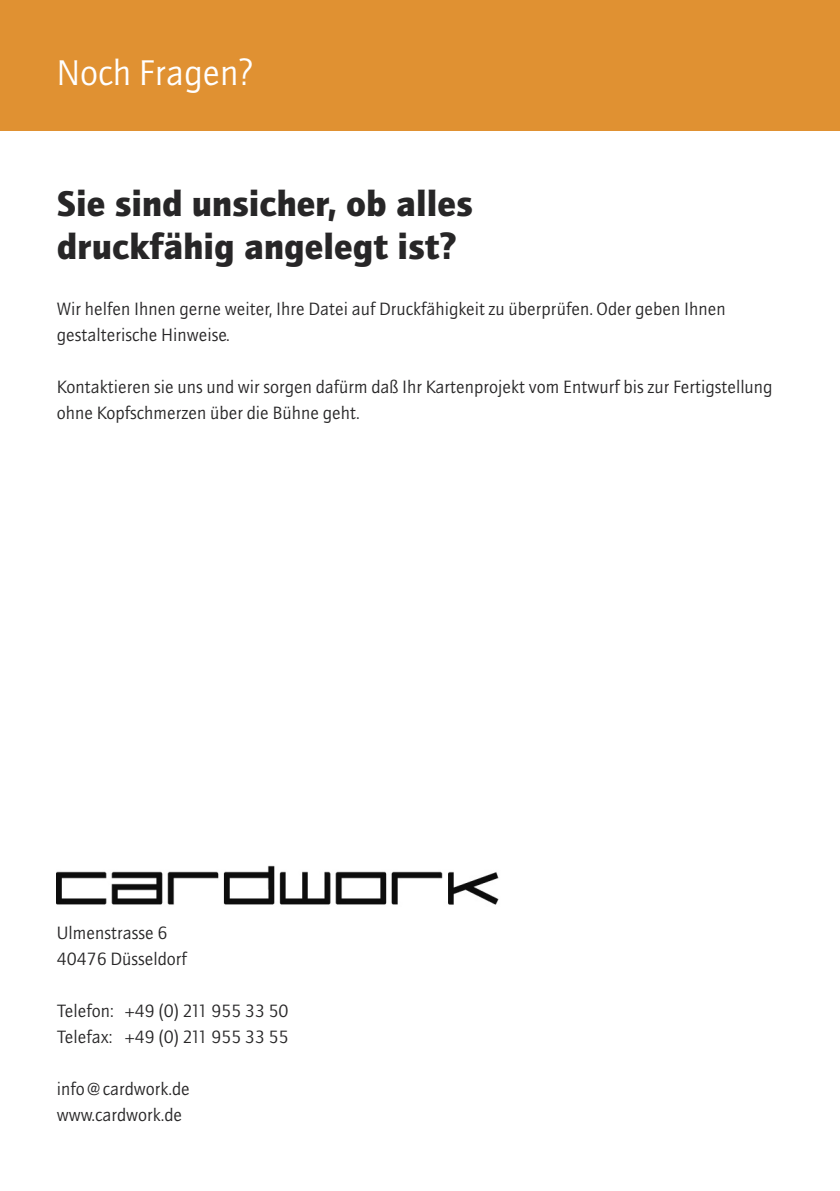
<style>
.page{position:relative;width:840px;height:1191px;background:#fff}
.page>*{position:absolute;margin:0;border:0;box-sizing:border-box;transform-origin:0 0}
.t1{font:900 36px/43.2px "AT Quay Sans";color:#272627}
.t2{font:36px "AT Quay Sans";color:#fff}
.t3{font:18px/26px "AT Quay Sans";color:#272627}
</style>
<div class="page">
<div style="left:0;top:0;width:839px;height:130px;background:#e09132"></div>
<img style="left:57px;top:865px;width:442px;height:40px">
<h1 class="t2" style="left:57px;top:58px;width:197px">Noch Fragen?</h1>
<h1 class="t1" style="left:57px;top:185px;width:417px">Sie sind unsicher, ob alles druckfähig angelegt ist?</h1>
<p class="t3" style="left:57px;top:297px;width:670px">Wir helfen Ihnen gerne weiter, Ihre Datei auf Druckfähigkeit zu überprüfen. Oder geben Ihnen gestalterische Hinweise.</p>
<p class="t3" style="left:57px;top:375px;width:717px">Kontaktieren sie uns und wir sorgen dafürm daß Ihr Kartenprojekt vom Entwurf bis zur Fertigstellung ohne Kopfschmerzen über die Bühne geht.</p>
<p class="t3" style="left:57px;top:921px;width:131px">Ulmenstrasse 6<br>40476 Düsseldorf</p>
<p class="t3" style="left:57px;top:999px;width:233px">Telefon: +49 (0) 211 955 33 50<br>Telefax: +49 (0) 211 955 33 55</p>
<p class="t3" style="left:57px;top:1077px;width:134px">info@cardwork.de www.cardwork.de</p>
</div>
